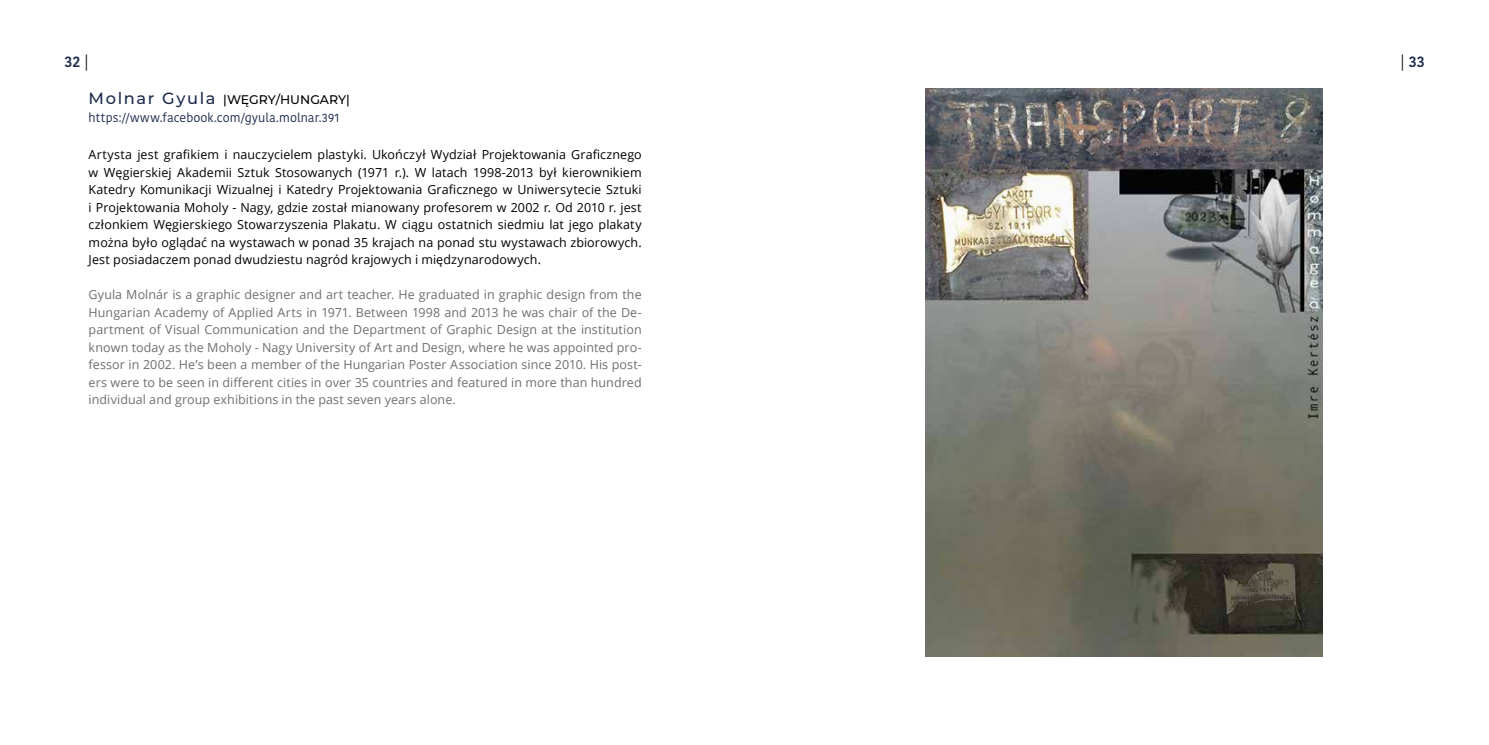
<style>
.page{position:relative;width:1489px;height:745px;background:#fff}
.page>*{position:absolute;margin:0;border:0;box-sizing:border-box;transform-origin:0 0}
.t1{font:600 15px "Kohinoor Devanagari";color:#1d2b4c}
.t2{font:12.5px/17.5px "Open Sans";letter-spacing:.005em;color:#000;text-align:justify}
.t3{font:12.5px/17.5px "Open Sans";letter-spacing:.005em;color:#706f6f;text-align:justify}
.t4{font:12.5px "Kohinoor Telugu";letter-spacing:.01em;color:#1d2b4c}
.t5{font:100 12.5px "Montserrat";color:#000}
.s1{font-weight:400;color:#000}
.s2{font-size:16.25px;color:#1d2b4c}
</style>
<div class="page">
<img style="left:925px;top:89px;width:397px;height:567px">
<p class="t1" style="left:64px;top:53px;width:26px">32 <span class="s1">|</span></p>
<p class="t1" style="left:1400px;top:53px;width:26px"><span class="s1">|</span> 33</p>
<p class="t5" style="left:89px;top:92px;width:263px"><span class="s2">Molnar Gyula</span> |WĘGRY/HUNGARY|</p>
<p class="t4" style="left:89px;top:110px;width:252px">https://www.facebook.com/gyula.molnar.391</p>
<p class="t2" style="left:89px;top:145px;width:554px">Artysta jest grafikiem i nauczycielem plastyki. Ukończył Wydział Projektowania Graficznego w Węgierskiej Akademii Sztuk Stosowanych (1971 r.). W latach 1998-2013 był kierownikiem Katedry Komunikacji Wizualnej i Katedry Projektowania Graficznego w Uniwersytecie Sztuki i Projektowania Moholy - Nagy, gdzie został mianowany profesorem w 2002 r. Od 2010 r. jest członkiem Węgierskiego Stowarzyszenia Plakatu. W ciągu ostatnich siedmiu lat jego plakaty można było oglądać na wystawach w ponad 35 krajach na ponad stu wystawach zbiorowych.<br>Jest posiadaczem ponad dwudziestu nagród krajowych i międzynarodowych.</p>
<p class="t3" style="left:89px;top:285px;width:554px">Gyula Molnár is a graphic designer and art teacher. He graduated in graphic design from the Hungarian Academy of Applied Arts in 1971. Between 1998 and 2013 he was chair of the De&shy;partment of Visual Communication and the Department of Graphic Design at the institution known today as the Moholy - Nagy University of Art and Design, where he was appointed pro&shy;fessor in 2002. He’s been a member of the Hungarian Poster Association since 2010. His post&shy;ers were to be seen in different cities in over 35 countries and featured in more than hundred individual and group exhibitions in the past seven years alone.</p>
</div>
